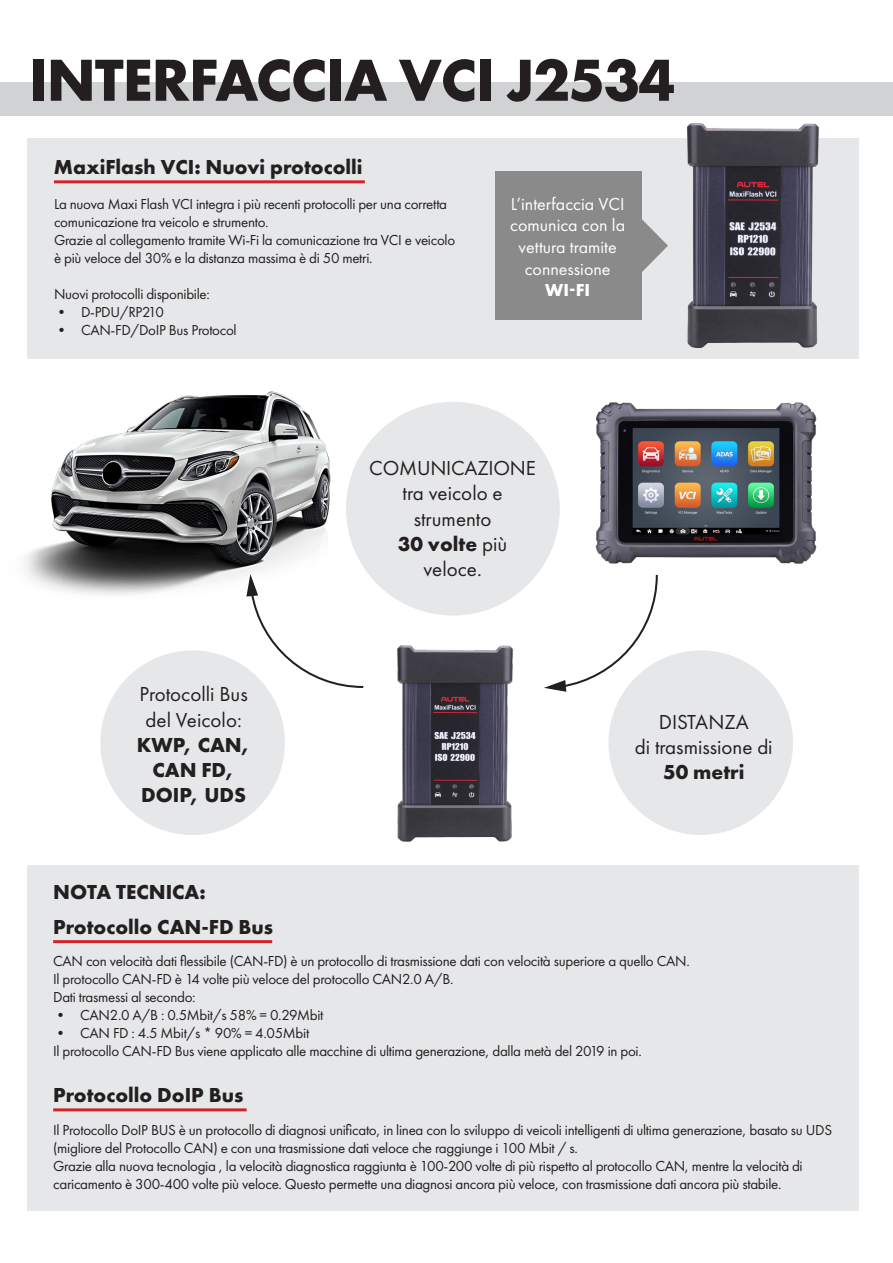
<style>
.page{position:relative;width:893px;height:1263px;background:#fff}
.page>*{position:absolute;margin:0;border:0;box-sizing:border-box;transform-origin:0 0}
.t1{font:700 61.5px "Futura PT";letter-spacing:-.02em;color:#231f20}
.t2{font:700 21px "Futura PT";color:#231f20}
.t3{font:21px/25.2px "Futura PT";color:#231f20;text-align:center}
.t4{font:18px/21.6px "Futura PT";color:#fff;text-align:center}
.t5{font:700 18px "Futura PT";color:#fff}
.t6{font:15px/18px "Futura PT";letter-spacing:-.02em;color:#231f20}
.s1{font-weight:700}
</style>
<div class="page">
<div style="left:346px;top:402px;width:214px;height:213px;background:#e6e7e9;border-radius:50%"></div>
<div style="left:608px;top:650px;width:185px;height:185px;background:#e6e7e9;border-radius:50%"></div>
<div style="left:100px;top:650px;width:185px;height:185px;background:#e6e7e9;border-radius:50%"></div>
<div style="left:27px;top:138px;width:832px;height:221px;background:#e6e7e9"></div>
<div style="left:27px;top:865px;width:832px;height:346px;background:#e6e7e9"></div>
<div style="left:0;top:83px;width:893px;height:33px;background:#d1d2d4"></div>
<hr style="left:54px;top:180px;width:311px;height:3px;background:#d1232a">
<hr style="left:53px;top:940px;width:219px;height:3px;background:#d1232a">
<hr style="left:53px;top:1108px;width:194px;height:3px;background:#d1232a">
<img style="left:687px;top:123px;width:132px;height:225px">
<img style="left:397px;top:645px;width:117px;height:197px">
<img style="left:595px;top:402px;width:222px;height:162px">
<img style="left:24px;top:391px;width:348px;height:205px">
<svg style="left:642px;top:219px;width:26px;height:53px"></svg>
<div style="left:495px;top:171px;width:147px;height:149px;background:#8a8a8a"></div>
<svg style="left:246px;top:574px;width:119px;height:115px"></svg>
<svg style="left:544px;top:574px;width:115px;height:118px"></svg>
<p class="t1" style="left:28px;top:41px;width:648px">INTERFACCIA VCI J2534</p>
<p class="t2" style="left:54px;top:153px;width:310px">MaxiFlash VCI: Nuovi protocolli</p>
<p class="t6" style="left:54px;top:195px;width:395px">La nuova Maxi Flash VCI integra i più recenti protocolli per una corretta comunicazione tra veicolo e strumento.</p>
<p class="t6" style="left:54px;top:231px;width:403px">Grazie al collegamento tramite Wi-Fi la comunicazione tra VCI e veicolo</p>
<p class="t6" style="left:54px;top:249px;width:320px">è più veloce del 30% e la distanza massima è di 50 metri.</p>
<p class="t6" style="left:54px;top:285px;width:157px">Nuovi protocolli disponibile:</p>
<p class="t6" style="left:54px;top:303px;width:111px">• D-PDU/RP210</p>
<p class="t6" style="left:54px;top:321px;width:184px">• CAN-FD/DoIP Bus Protocol</p>
<p class="t4" style="left:510px;top:193px;width:116px">L’interfaccia VCI comunica con la vettura tramite</p>
<p class="t4" style="left:525px;top:258px;width:87px">connessione</p>
<p class="t5" style="left:545px;top:279px;width:47px">WI-FI</p>
<p class="t3" style="left:140px;top:682px;width:110px">Protocolli Bus</p>
<p class="t3" style="left:146px;top:707px;width:98px">del Veicolo:</p>
<p class="t2" style="left:137px;top:731px;width:115px">KWP, CAN,</p>
<p class="t2" style="left:152px;top:756px;width:84px">CAN FD,</p>
<p class="t2" style="left:141px;top:782px;width:106px">DOIP, UDS</p>
<p class="t2" style="left:53px;top:878px;width:154px">NOTA TECNICA:</p>
<p class="t2" style="left:53px;top:914px;width:222px">Protocollo CAN-FD Bus</p>
<p class="t3" style="left:369px;top:455px;width:168px">COMUNICAZIONE</p>
<p class="t3" style="left:403px;top:481px;width:102px">tra veicolo e strumento</p>
<p class="t3" style="left:398px;top:531px;width:111px"><span class="s1">30 volte</span> più veloce.</p>
<p class="t3" style="left:659px;top:709px;width:91px">DISTANZA</p>
<p class="t3" style="left:635px;top:734px;width:139px">di trasmissione di</p>
<p class="t2" style="left:663px;top:759px;width:83px">50 metri</p>
<p class="t6" style="left:53px;top:952px;width:638px">CAN con velocità dati flessibile (CAN-FD) è un protocollo di trasmissione dati con velocità superiore a quello CAN.</p>
<p class="t6" style="left:53px;top:970px;width:402px">Il protocollo CAN-FD è 14 volte più veloce del protocollo CAN2.0 A/B.</p>
<p class="t6" style="left:53px;top:988px;width:144px">Dati trasmessi al secondo:</p>
<p class="t6" style="left:53px;top:1006px;width:272px">• CAN2.0 A/B : 0.5Mbit/s 58% = 0.29Mbit</p>
<p class="t6" style="left:53px;top:1024px;width:258px">• CAN FD : 4.5 Mbit/s * 90% = 4.05Mbit</p>
<p class="t6" style="left:53px;top:1042px;width:590px">Il protocollo CAN-FD Bus viene applicato alle macchine di ultima generazione, dalla metà del 2019 in poi.</p>
<p class="t2" style="left:53px;top:1081px;width:192px">Protocollo DoIP Bus</p>
<p class="t6" style="left:53px;top:1120px;width:780px">Il Protocollo DoIP BUS è un protocollo di diagnosi unificato, in linea con lo sviluppo di veicoli intelligenti di ultima generazione, basato su UDS (migliore del Protocollo CAN) e con una trasmissione dati veloce che raggiunge i 100 Mbit / s.</p>
<p class="t6" style="left:53px;top:1156px;width:751px">Grazie alla nuova tecnologia , la velocità diagnostica raggiunta è 100-200 volte di più rispetto al protocollo CAN, mentre la velocità di caricamento è 300-400 volte più veloce. Questo permette una diagnosi ancora più veloce, con trasmissione dati ancora più stabile.</p>
</div>
